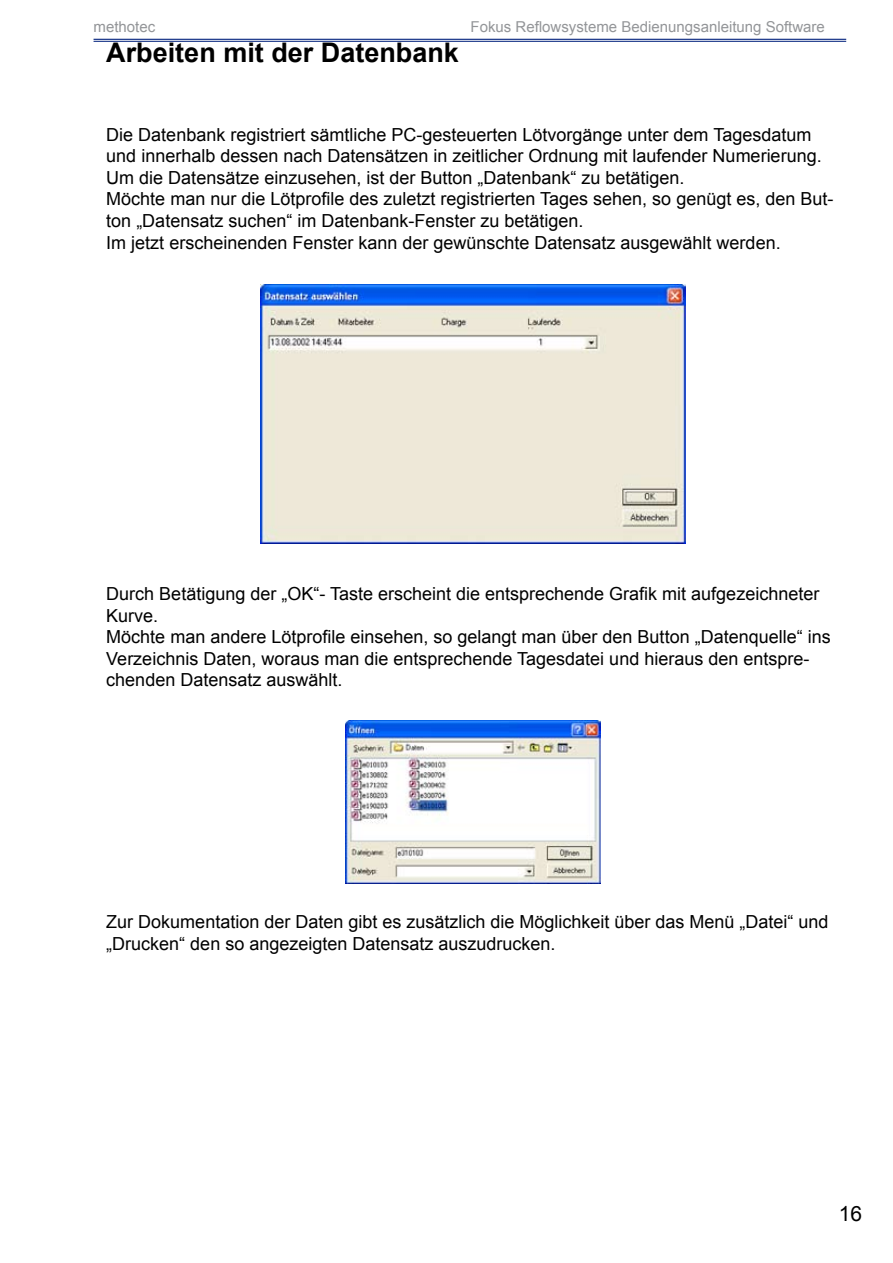
<style>
.page{position:relative;width:893px;height:1263px;background:#fff}
.page>*{position:absolute;margin:0;border:0;box-sizing:border-box;transform-origin:0 0}
.t1{font:700 27px "Arial";color:#000}
.t2{font:21px "Arial";color:#000}
.t3{font:18px/21.6px "Arial";color:#000}
.t4{font:15px "Arial";color:#939598}
</style>
<div class="page">
<hr style="left:94px;top:39px;width:752px;height:1px;background:#25408f">
<hr style="left:94px;top:41px;width:752px;height:1px;background:#25408f">
<img style="left:260px;top:285px;width:425px;height:259px">
<img style="left:345px;top:721px;width:255px;height:162px">
<p class="t4" style="left:94px;top:17px;width:63px">methotec</p>
<p class="t4" style="left:471px;top:17px;width:356px">Fokus Reflowsysteme Bedienungsanleitung Software</p>
<h1 class="t1" style="left:106px;top:35px;width:354px">Arbeiten mit der Datenbank</h1>
<p class="t3" style="left:106px;top:124px;width:729px">Die Datenbank registriert sämtliche PC-gesteuerten Lötvorgänge unter dem Tagesdatum und innerhalb dessen nach Datensätzen in zeitlicher Ordnung mit laufender Numerierung.<br>Um die Datensätze einzusehen, ist der Button „Datenbank“ zu betätigen.<br>Möchte man nur die Lötprofile des zuletzt registrierten Tages sehen, so genügt es, den But&shy;ton „Datensatz suchen“ im Datenbank-Fenster zu betätigen.<br>Im jetzt erscheinenden Fenster kann der gewünschte Datensatz ausgewählt werden.</p>
<p class="t3" style="left:106px;top:583px;width:726px">Durch Betätigung der „OK“- Taste erscheint die entsprechende Grafik mit aufgezeichneter Kurve.<br>Möchte man andere Lötprofile einsehen, so gelangt man über den Button „Datenquelle“ ins Verzeichnis Daten, woraus man die entsprechende Tagesdatei und hieraus den entspre&shy;chenden Datensatz auswählt.</p>
<p class="t3" style="left:106px;top:911px;width:724px">Zur Dokumentation der Daten gibt es zusätzlich die Möglichkeit über das Menü „Datei“ und „Drucken“ den so angezeigten Datensatz auszudrucken.</p>
<p class="t2" style="left:839px;top:1200px;width:25px">16</p>
</div>
